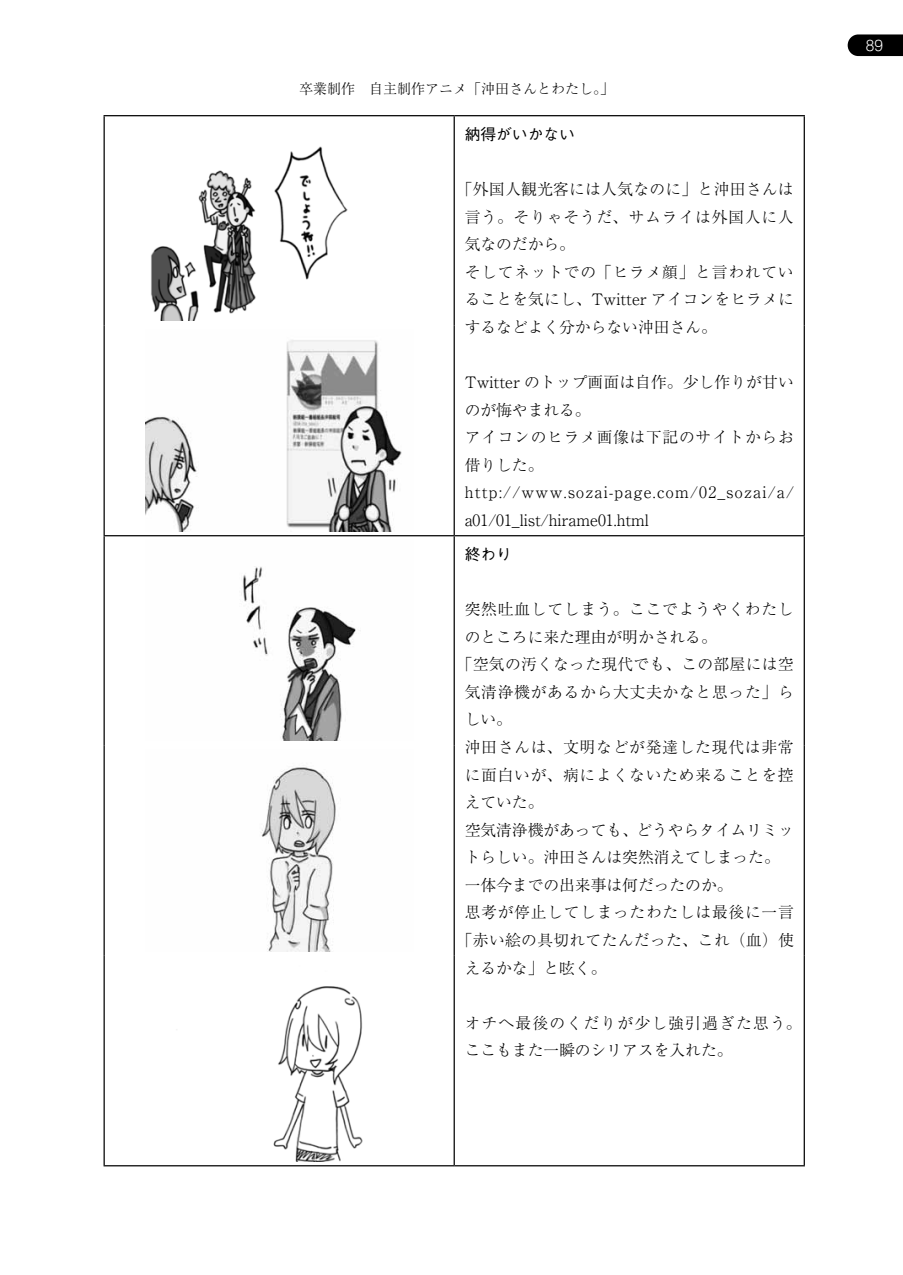
<style>
.page{position:relative;width:903px;height:1275px;background:#fff}
.page>*{position:absolute;margin:0;border:0;box-sizing:border-box;transform-origin:0 0}
.t1{font:300 15.75px/27.7px "Ryumin Pro";letter-spacing:.02em;color:#000}
.t2{font:300 15.75px "Ryumin Pro";color:#000}
.t3{font:300 15.75px "Ryumin Pro";letter-spacing:.05em;color:#000}
.t4{font:300 15.75px "Ryumin Pro";letter-spacing:.045em;color:#000}
.t5{font:300 15.75px/27.7px "Ryumin Pro";letter-spacing:.075em;color:#000}
.t6{font:500 15.75px "Gothic BBB Pro";color:#000}
.t7{font:300 14px "Ryumin Pro";color:#000}
.t8{font:300 14px "Shin M Go Pro";color:#fff}
</style>
<div class="page">
<svg style="left:848px;top:34px;width:55px;height:22px"></svg>
<hr style="left:104px;top:115px;width:350px;height:1px;background:#000">
<hr style="left:104px;top:116px;width:1px;height:210px;background:#000">
<hr style="left:454px;top:115px;width:351px;height:1px;background:#000">
<hr style="left:454px;top:116px;width:1px;height:210px;background:#000">
<hr style="left:804px;top:116px;width:1px;height:210px;background:#000">
<hr style="left:104px;top:326px;width:1px;height:209px;background:#000">
<hr style="left:454px;top:326px;width:1px;height:209px;background:#000">
<hr style="left:804px;top:326px;width:1px;height:209px;background:#000">
<hr style="left:104px;top:535px;width:350px;height:1px;background:#000">
<hr style="left:104px;top:536px;width:1px;height:210px;background:#000">
<hr style="left:454px;top:535px;width:351px;height:1px;background:#000">
<hr style="left:454px;top:536px;width:1px;height:210px;background:#000">
<hr style="left:804px;top:536px;width:1px;height:210px;background:#000">
<hr style="left:104px;top:746px;width:1px;height:210px;background:#000">
<hr style="left:454px;top:746px;width:1px;height:210px;background:#000">
<hr style="left:804px;top:746px;width:1px;height:210px;background:#000">
<hr style="left:104px;top:956px;width:1px;height:209px;background:#000">
<hr style="left:454px;top:956px;width:1px;height:209px;background:#000">
<hr style="left:804px;top:956px;width:1px;height:209px;background:#000">
<hr style="left:104px;top:1165px;width:350px;height:1px;background:#000">
<hr style="left:454px;top:1165px;width:351px;height:1px;background:#000">
<img style="left:151px;top:146px;width:197px;height:175px">
<img style="left:145px;top:340px;width:257px;height:191px">
<img style="left:241px;top:566px;width:120px;height:175px">
<img style="left:261px;top:767px;width:75px;height:184px">
<img style="left:273px;top:986px;width:90px;height:175px">
<p class="t7" style="left:299px;top:78px;width:316px">卒業制作　自主制作アニメ「沖田さんとわたし。」</p>
<p class="t6" style="left:465px;top:121px;width:112px">納得がいかない</p>
<p class="t1" style="left:465px;top:174px;width:330px;text-indent:-8px">「外国人観光客には人気なのに」と沖田さんは言う。そりゃそうだ、サムライは外国人に人気なのだから。<br>そしてネットでの「ヒラメ顔」と言われていることを気にし、Twitter アイコンをヒラメにするなどよく分からない沖田さん。</p>
<p class="t1" style="left:465px;top:367px;width:331px">Twitter のトップ画面は自作。少し作りが甘いのが悔やまれる。<br>アイコンのヒラメ画像は下記のサイトからお借りした。http://www.sozai-page.com/02_sozai/a/ a01/01_list/hirame01.html</p>
<p class="t6" style="left:465px;top:541px;width:49px">終わり</p>
<p class="t3" style="left:465px;top:597px;width:330px">突然吐血してしまう。ここでようやくわたし</p>
<p class="t2" style="left:465px;top:624px;width:253px">のところに来た理由が明かされる。</p>
<p class="t1" style="left:457px;top:649px;width:338px">「空気の汚くなった現代でも、この部屋には空</p>
<p class="t4" style="left:465px;top:680px;width:331px">気清浄機があるから大丈夫かなと思った」ら</p>
<p class="t1" style="left:465px;top:704px;width:49px">しい。</p>
<p class="t3" style="left:465px;top:735px;width:330px">沖田さんは、文明などが発達した現代は非常</p>
<p class="t3" style="left:465px;top:762px;width:330px">に面白いが、病によくないため来ることを控</p>
<p class="t1" style="left:465px;top:787px;width:80px">えていた。</p>
<p class="t2" style="left:465px;top:817px;width:331px">空気清浄機があっても、どうやらタイムリミッ</p>
<p class="t2" style="left:465px;top:845px;width:316px">トらしい。沖田さんは突然消えてしまった。</p>
<p class="t2" style="left:465px;top:873px;width:269px">一体今までの出来事は何だったのか。</p>
<p class="t4" style="left:465px;top:900px;width:331px">思考が停止してしまったわたしは最後に一言</p>
<p class="t1" style="left:457px;top:925px;width:338px">「赤い絵の具切れてたんだった、これ（血）使</p>
<p class="t1" style="left:465px;top:953px;width:143px">えるかな」と呟く。</p>
<p class="t5" style="left:465px;top:1008px;width:338px">オチへ最後のくだりが少し強引過ぎた思う。ここもまた一瞬のシリアスを入れた。</p>
<p class="t8" style="left:866px;top:34px;width:19px">89</p>
</div>
